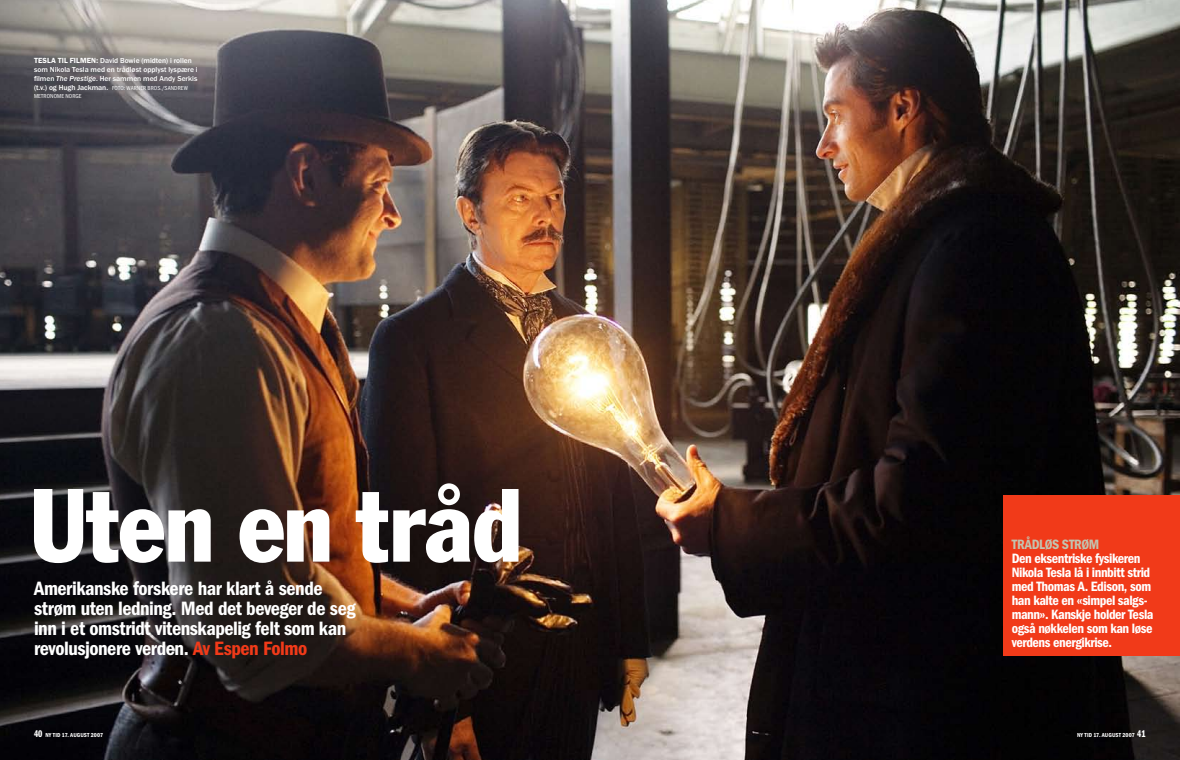
<style>
.page{position:relative;width:1180px;height:760px;background:#fff}
.page>*{position:absolute;margin:0;border:0;box-sizing:border-box;transform-origin:0 0}
.t1{font:condensed 102px "Franklin Gothic Std";letter-spacing:-.01em;color:#fff}
.t2{font:20px/20px "ITC Franklin Gothic Std Dm Cd";letter-spacing:-.025em;color:#fff}
.t3{font:14px/14px "ITC Franklin Gothic Std Dm Cd";letter-spacing:-.03em;color:#fff}
.t4{font:14px "ITC Franklin Gothic Std Dm Cd";letter-spacing:-.025em;color:#c2c4b0}
.t5{font:500 7.5px/9px "ITC Franklin Gothic Std";color:#fff}
.t6{font:condensed 6px/8px "ITC Franklin Gothic Std";letter-spacing:.015em;color:#fff}
.t7{font:6px "ITC Franklin Gothic Std Dm Cd";letter-spacing:.01em;color:#fff}
.s1{font-weight:600}
.s2{font-family:"ITC Franklin Gothic Std Med It";font-weight:400}
.s3{font-weight:500;font-stretch:normal;font-size:7.5px}
.s4{color:#f13a19}
.s5{font-family:"ITC Franklin Gothic Std Dm Cp";font-size:10px}
</style>
<div class="page">
<img style="left:0;top:0;width:1179px;height:760px">
<div style="left:1003px;top:495px;width:176px;height:160px;background:#f13a19"></div>
<p class="t5" style="left:34px;top:56px;width:165px"><span class="s1">TESLA tIL FILMEN:</span> David Bowie (midten) i rollen som Nikola Tesla med en trådløst opplyst lyspære i filmen <span class="s2">The Prestige</span>. Her sammen med Andy Serkis</p>
<p class="t6" style="left:34px;top:84px;width:155px"><span class="s3">(t.v.) og Hugh Jackman.</span> FOTO: WARNER BROS./SANDREW<br>METRONOME NORGE</p>
<h1 class="t1" style="left:29px;top:463px;width:496px">Uten en tråd</h1>
<h2 class="t2" style="left:34px;top:579px;width:323px">Amerikanske forskere har klart å sende strøm uten ledning. Med det beveger de seg inn i et omstridt vitenskapelig felt som kan revolusjonere verden. <span class="s4">Av Espen Folmo</span></h2>
<p class="t4" style="left:1011px;top:536px;width:89px">TRÅDLØS STRØM</p>
<p class="t3" style="left:1011px;top:551px;width:143px">Den eksentriske fysikeren<br>Nikola Tesla lå i innbitt strid med Thomas A. Edison, som han kalte en «simpel salgs&shy;mann». Kanskje holder Tesla også nøkkelen som kan løse verdens energikrise.</p>
<p class="t7" style="left:34px;top:731px;width:71px"><span class="s5">40</span> NY TID 17. AUGUST 2007</p>
<p class="t7" style="left:1076px;top:731px;width:70px">NY TID 17. AUGUST 2007 <span class="s5">41</span></p>
</div>
